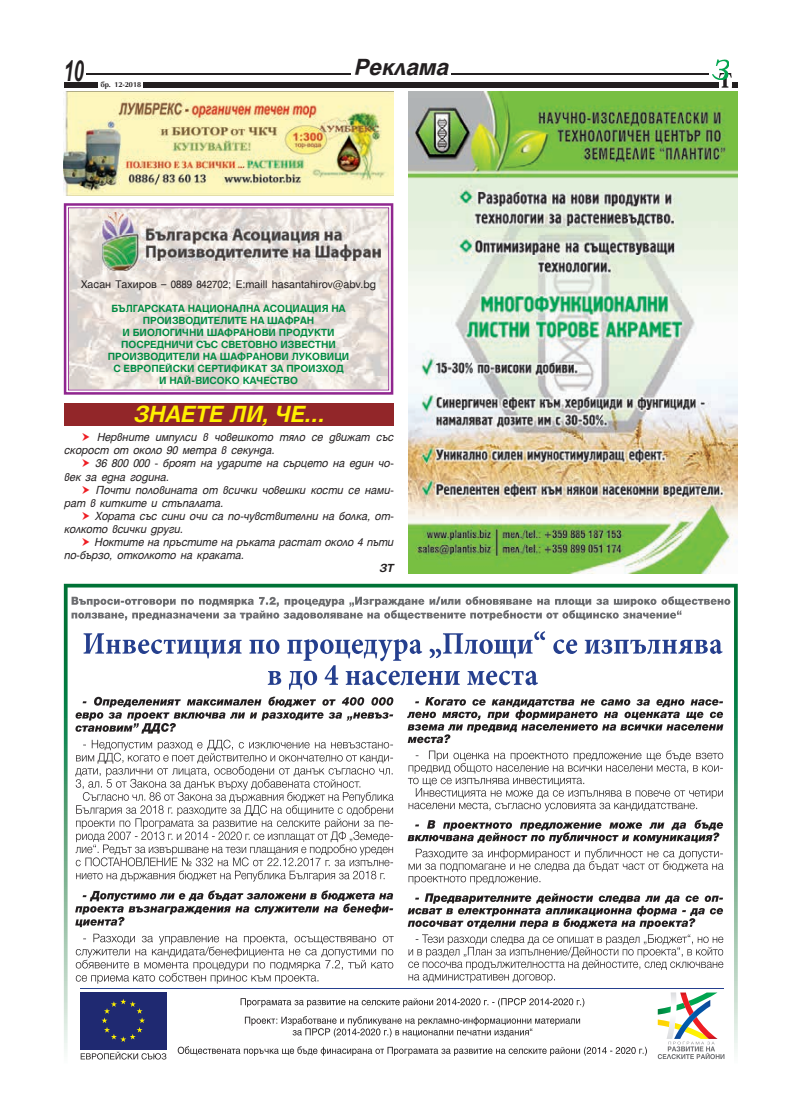
<style>
.page{position:relative;width:791px;height:1119px;background:#fff}
.page>*{position:absolute;margin:0;border:0;box-sizing:border-box;transform-origin:0 0}
.t1{font:italic 700 29px "Arial";color:#231f20;scale:.62 1}
.t2{font:italic 700 22.5px "Hebar CYR";color:#fff101}
.t3{font:italic 700 22.5px "Hebar CYR";color:#231f20}
.t4{font:italic 11.25px/13.1px "Hebar CYR";color:#231f20}
.t5{font:italic 700 11.25px "Hebar CYR";color:#231f20}
.t6{font:10.62px "Hebar CYR";color:#231f20}
.t7{font:700 10px/12px "Hebar CYR";color:#008a43;text-align:center}
.t8{font:700 7.5px "Opal CYR";color:#231f20}
</style>
<div class="page">
<div style="left:64px;top:82px;width:673px;height:5px;background:#231f20"></div>
<hr style="left:86px;top:74px;width:622px;height:1px;background:#231f20">
<img style="left:718px;top:73px;width:13px;height:15px">
<img style="left:712px;top:60px;width:16px;height:19px">
<div style="left:98px;top:79px;width:45px;height:9px;background:#fff"></div>
<div style="left:351px;top:57px;width:99px;height:20px;background:#fff"></div>
<svg style="left:64px;top:584px;width:673px;height:476px"></svg>
<svg style="left:76px;top:933px;width:317px;height:50px"></svg>
<svg style="left:75px;top:890px;width:318px;height:37px"></svg>
<svg style="left:75px;top:739px;width:318px;height:142px"></svg>
<svg style="left:75px;top:696px;width:318px;height:37px"></svg>
<svg style="left:71px;top:596px;width:659px;height:24px"></svg>
<svg style="left:83px;top:631px;width:639px;height:58px"></svg>
<svg style="left:408px;top:934px;width:315px;height:48px"></svg>
<svg style="left:407px;top:893px;width:315px;height:35px"></svg>
<svg style="left:407px;top:820px;width:316px;height:64px"></svg>
<svg style="left:407px;top:750px;width:315px;height:61px"></svg>
<svg style="left:407px;top:697px;width:316px;height:46px"></svg>
<img style="left:64px;top:91px;width:329px;height:104px">
<svg style="left:64px;top:203px;width:329px;height:192px"></svg>
<svg style="left:68px;top:207px;width:321px;height:183px"></svg>
<img style="left:408px;top:91px;width:329px;height:482px">
<div style="left:64px;top:403px;width:329px;height:22px;background:#922629"></div>
<h1 class="t1" style="left:64px;top:51px;width:34px">10</h1>
<p class="t8" style="left:100px;top:80px;width:42px">бр. 12-2018</p>
<h2 class="t3" style="left:353px;top:54px;width:96px">Реклама</h2>
<p class="t6" style="left:81px;top:277px;width:296px">Хасан Тахиров – 0889 842702; E:maill hasantahirov@abv.bg</p>
<p class="t7" style="left:108px;top:303px;width:243px">БЪЛГАРСКАТА НАЦИОНАЛНА АСОЦИАЦИЯ НА<br>ПРОИЗВОДИТЕЛИТЕ НА ШАФРАН<br>И БИОЛОГИЧНИ ШАФРАНОВИ ПРОДУКТИ<br>ПОСРЕДНИЧИ СЪС СВЕТОВНО ИЗВЕСТНИ<br>ПРОИЗВОДИТЕЛИ НА ШАФРАНОВИ ЛУКОВИЦИ<br>С ЕВРОПЕЙСКИ СЕРТИФИКАТ ЗА ПРОИЗХОД<br>И НАЙ-ВИСОКО КАЧЕСТВО</p>
<h2 class="t2" style="left:133px;top:401px;width:192px">ЗНАЕТЕ ЛИ, ЧЕ…</h2>
<p class="t4" style="left:64px;top:430px;width:331px;text-indent:33px">Нервните импулси в човешкото тяло се движат със скорост от около 90 метра в секунда.</p>
<p class="t4" style="left:64px;top:457px;width:331px;text-indent:31px">36 800 000 - броят на ударите на сърцето на един чо&shy;век за една година.</p>
<p class="t4" style="left:64px;top:483px;width:331px;text-indent:32px">Почти половината от всички човешки кости се нами&shy;рат в китките и стъпалата.</p>
<p class="t4" style="left:64px;top:509px;width:331px;text-indent:31px">Хората със сини очи са по-чувствителни на болка, от&shy;колкото всички други.</p>
<p class="t4" style="left:64px;top:536px;width:331px;text-indent:30px">Ноктите на пръстите на ръката растат около 4 пъти по-бързо, отколкото на краката.</p>
<p class="t5" style="left:379px;top:562px;width:16px">ЗТ</p>
</div>
